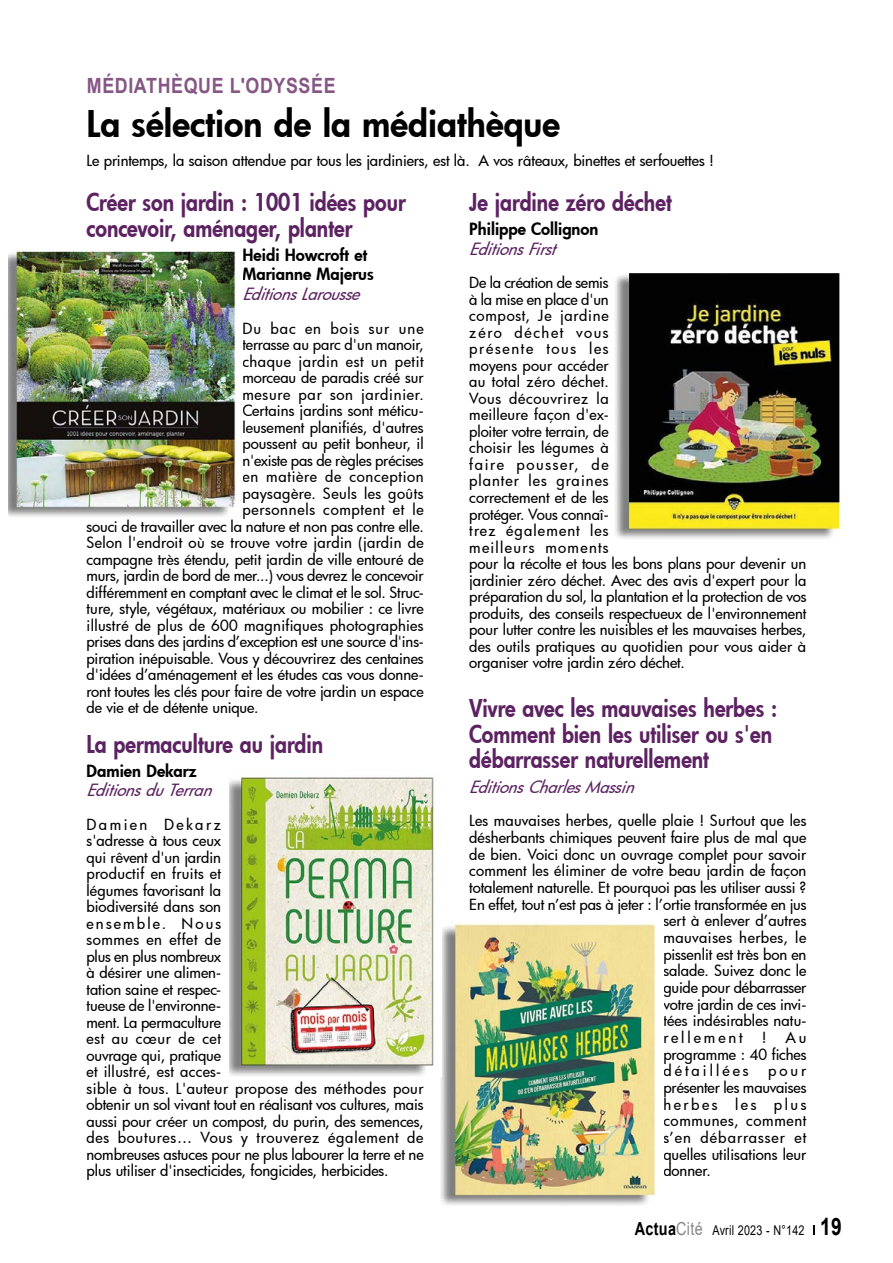
<style>
.page{position:relative;width:893px;height:1263px;background:#fff}
.page>*{position:absolute;margin:0;border:0;box-sizing:border-box;transform-origin:0 0}
.Article_-_Titre{font:800 36px "Futura";color:#000}
.Livre_-_Titre{font:800 24px/25.7px "Futura";color:#5c2261;scale:.88 1}
.Article_-_Surtitre{font:700 21px "Arial";letter-spacing:.035em;color:#865785;scale:.85 1}
.Livre_-_Edition{font:italic 500 16.5px "Futura";color:#5c2261}
.Livre_-Auteur{font:800 16.5px/19.8px "Futura";color:#000}
.Livre_-_textes{font:500 15px/16.5px "Futura";color:#000}
.Livre_-_textes-2{font:500 15px "Futura";letter-spacing:.02em;color:#000}
.Livre_-_textes-3{font:500 15px "Futura";letter-spacing:.045em;color:#000}
.Livre_-_textes-4{font:500 15px "Futura";letter-spacing:.035em;color:#000}
.Livre_-_textes-5{font:500 15px "Futura";letter-spacing:.04em;color:#000}
.Livre_-_textes-6{font:500 15px "Futura";letter-spacing:.05em;color:#000}
.Livre_-_textes-7{font:500 15px "Futura";letter-spacing:.03em;color:#000}
.Livre_-_textes-8{font:500 15px "Futura";letter-spacing:.065em;color:#000}
.Livre_-_textes-9{font:500 15px "Futura";letter-spacing:.19em;color:#000}
.t1{font:13.5px "Arial";letter-spacing:.02em;color:#000;scale:.8 1}
.s1{font-weight:700;font-size:18px}
.s2{font-size:18px;color:#878787}
.s3{font-weight:700;font-size:24px}
</style>
<div class="page">
<img style="left:440px;top:923px;width:215px;height:282px">
<img style="left:9px;top:251px;width:227px;height:266px">
<img style="left:615px;top:273px;width:233px;height:266px">
<img style="left:230px;top:775px;width:211px;height:302px">
<svg style="left:813px;top:1225px;width:2px;height:10px"></svg>
<p class="Article_-_Surtitre" style="left:87px;top:71px;width:294px">MÉDIATHÈQUE L'ODYSSÉE</p>
<p class="Article_-_Titre" style="left:87px;top:99px;width:475px">La sélection de la médiathèque</p>
<p class="Livre_-_textes" style="left:87px;top:152px;width:629px">Le printemps, la saison attendue par tous les jardiniers, est là. A vos râteaux, binettes et serfouettes !</p>
<p class="Livre_-_Titre" style="left:87px;top:189px;width:364px">Créer son jardin : 1001 idées pour concevoir, aménager, planter</p>
<p class="Livre_-Auteur" style="left:242px;top:244px;width:133px">Heidi Howcroft et<br>Marianne Majerus</p>
<p class="Livre_-_Edition" style="left:242px;top:283px;width:126px">EditionsLarousse</p>
<p class="Livre_-_textes-8" style="left:242px;top:318px;width:183px">Du bac en bois sur une</p>
<p class="Livre_-_textes" style="left:242px;top:336px;width:183px">terrasse au parc d'un manoir,</p>
<p class="Livre_-_textes-5" style="left:242px;top:351px;width:183px">chaque jardin est un petit</p>
<p class="Livre_-_textes" style="left:242px;top:369px;width:183px">morceau de paradis créé sur</p>
<p class="Livre_-_textes-6" style="left:242px;top:384px;width:183px">mesure par son jardinier.</p>
<p class="Livre_-_textes" style="left:242px;top:402px;width:183px">Certains jardins sont méticu-</p>
<p class="Livre_-_textes" style="left:242px;top:419px;width:183px">leusement planifiés, d'autres</p>
<p class="Livre_-_textes" style="left:242px;top:435px;width:183px">poussent au petit bonheur, il</p>
<p class="Livre_-_textes" style="left:242px;top:452px;width:183px">n'existe pas de règles précises</p>
<p class="Livre_-_textes-3" style="left:242px;top:467px;width:183px">en matière de conception</p>
<p class="Livre_-_textes-4" style="left:242px;top:483px;width:183px">paysagère. Seuls les goûts</p>
<p class="Livre_-_textes-3" style="left:242px;top:500px;width:183px">personnels comptent et le</p>
<p class="Livre_-_textes" style="left:87px;top:518px;width:339px">souci de travailler avec la nature et non pas contre elle.</p>
<p class="Livre_-_textes-2" style="left:87px;top:533px;width:339px">Selon l'endroit où se trouve votre jardin (jardin de</p>
<p class="Livre_-_textes" style="left:87px;top:551px;width:339px">campagne très étendu, petit jardin de ville entouré de</p>
<p class="Livre_-_textes" style="left:87px;top:567px;width:339px">murs, jardin de bord de mer...) vous devrez le concevoir</p>
<p class="Livre_-_textes" style="left:87px;top:584px;width:339px">différemment en comptant avec le climat et le sol. Struc-</p>
<p class="Livre_-_textes" style="left:87px;top:600px;width:339px">ture, style, végétaux, matériaux ou mobilier : ce livre</p>
<p class="Livre_-_textes-2" style="left:87px;top:615px;width:339px">illustré de plus de 600 magnifiques photographies</p>
<p class="Livre_-_textes" style="left:87px;top:633px;width:339px">prises dans des jardins d’exception est une source d'ins-</p>
<p class="Livre_-_textes" style="left:87px;top:650px;width:339px">piration inépuisable. Vous y découvrirez des centaines</p>
<p class="Livre_-_textes" style="left:87px;top:666px;width:339px">d'idées d’aménagement et les études cas vous donne-</p>
<p class="Livre_-_textes" style="left:87px;top:683px;width:339px">ront toutes les clés pour faire de votre jardin un espace</p>
<p class="Livre_-_textes" style="left:87px;top:699px;width:173px">de vie et de détente unique.</p>
<p class="Livre_-_Titre" style="left:87px;top:730px;width:270px">La permaculture au jardin</p>
<p class="Livre_-Auteur" style="left:87px;top:760px;width:112px">Damien Dekarz</p>
<p class="Livre_-_Edition" style="left:87px;top:779px;width:134px">EditionsduTerran</p>
<p class="Livre_-_textes" style="left:87px;top:816px;width:339px">Damien Dekarz<br>s'adresse à tous ceux<br>qui rêvent d'un jardin<br>productif en fruits et<br>légumes favorisant la<br>biodiversité dans son<br>ensemble. Nous<br>sommes en effet de<br>plus en plus nombreux<br>à désirer une alimen-<br>tation saine et respec-<br>tueuse de l'environne-<br>ment. La permaculture<br>est au cœur de cet<br>ouvrage qui, pratique<br>et illustré, est acces-<br>sible à tous. L'auteur propose des méthodes pour obtenir un sol vivant tout en réalisant vos cultures, mais aussi pour créer un compost, du purin, des semences, des boutures… Vous y trouverez également de nombreuses astuces pour ne plus labourer la terre et ne plus utiliser d'insecticides, fongicides, herbicides.</p>
<p class="Livre_-_Titre" style="left:469px;top:189px;width:232px">Je jardine zéro déchet</p>
<p class="Livre_-Auteur" style="left:469px;top:219px;width:131px">Philippe Collignon</p>
<p class="Livre_-_Edition" style="left:469px;top:238px;width:95px">EditionsFirst</p>
<p class="Livre_-_textes" style="left:469px;top:274px;width:339px">De la création de semis<br>à la mise en place d'un<br>compost, Je jardine<br>zéro déchet vous<br>présente tous les<br>moyens pour accéder<br>au total zéro déchet.<br>Vous découvrirez la<br>meilleure façon d'ex-<br>ploiter votre terrain, de<br>choisir les légumes à<br>faire pousser, de<br>planter les graines<br>correctement et de les<br>protéger. Vous connaî-<br>trez également les<br>meilleurs moments<br>pour la récolte et tous les bons plans pour devenir un jardinier zéro déchet. Avec des avis d'expert pour la préparation du sol, la plantation et la protection de vos produits, des conseils respectueux de l'environnement pour lutter contre les nuisibles et les mauvaises herbes, des outils pratiques au quotidien pour vous aider à organiser votre jardin zéro déchet.</p>
<p class="Livre_-_Titre" style="left:469px;top:695px;width:351px">Vivre avec les mauvaises herbes :<br>Comment bien les utiliser ou s'en débarrasser naturellement</p>
<p class="Livre_-_Edition" style="left:469px;top:775px;width:174px">EditionsCharlesMassin</p>
<p class="Livre_-_textes" style="left:469px;top:812px;width:339px">Les mauvaises herbes, quelle plaie ! Surtout que les</p>
<p class="Livre_-_textes" style="left:469px;top:829px;width:339px">désherbants chimiques peuvent faire plus de mal que</p>
<p class="Livre_-_textes" style="left:469px;top:846px;width:339px">de bien. Voici donc un ouvrage complet pour savoir</p>
<p class="Livre_-_textes" style="left:469px;top:862px;width:339px">comment les éliminer de votre beau jardin de façon</p>
<p class="Livre_-_textes" style="left:469px;top:879px;width:339px">totalement naturelle. Et pourquoi pas les utiliser aussi ?</p>
<p class="Livre_-_textes" style="left:469px;top:896px;width:339px">En effet, tout n’est pas à jeter : l’ortie transformée en jus</p>
<p class="Livre_-_textes" style="left:663px;top:912px;width:145px">sert à enlever d’autres</p>
<p class="Livre_-_textes-7" style="left:663px;top:927px;width:145px">mauvaises herbes, le</p>
<p class="Livre_-_textes" style="left:663px;top:946px;width:145px">pissenlit est très bon en</p>
<p class="Livre_-_textes" style="left:663px;top:962px;width:145px">salade. Suivez donc le</p>
<p class="Livre_-_textes" style="left:663px;top:979px;width:145px">guide pour débarrasser</p>
<p class="Livre_-_textes" style="left:663px;top:996px;width:145px">votre jardin de ces invi-</p>
<p class="Livre_-_textes" style="left:663px;top:1012px;width:145px">tées indésirables natu-</p>
<p class="Livre_-_textes-9" style="left:663px;top:1027px;width:81px">rellement</p>
<p class="Livre_-_textes" style="left:762px;top:1029px;width:6px">!</p>
<p class="Livre_-_textes" style="left:663px;top:1029px;width:145px;text-align:justify;text-indent:122px">Au programme : 40 fiches détaillées</p>
<p class="Livre_-_textes" style="left:663px;top:1062px;width:145px;text-align:justify;text-indent:105px">pour présenter les mauvaises herbes les plus communes, comment s’en débarrasser et quelles utilisations leur donner.</p>
<p class="t1" style="left:635px;top:1221px;width:260px"><span class="s1">Actua</span><span class="s2">Cité</span> Avril 2023 - N°142 <span class="s3">19</span></p>
</div>
